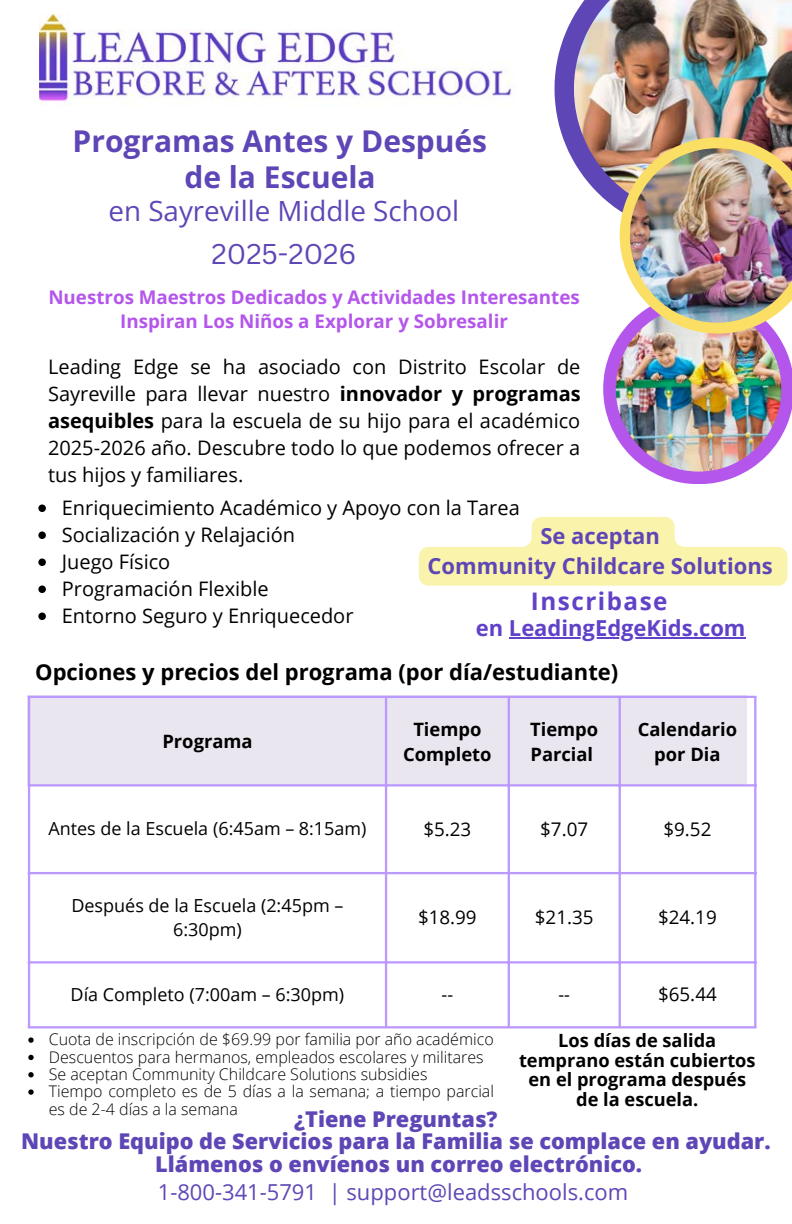
<style>
.page{position:relative;width:792px;height:1224px;background:#fff}
.page>*{position:absolute;margin:0;border:0;box-sizing:border-box;transform-origin:0 0}
.t1{font:700 30px/36px "Open Sans";color:#5f46b6;text-align:center}
.t2{font:27.8px "Open Sans";color:#5f46b6}
.t3{font:27.8px "Canva Sans";color:#5f46b6}
.t4{font:700 24.2px "Open Sans";letter-spacing:.065em;color:#6141c8}
.t5{font:700 22px "Open Sans";color:#000}
.t6{font:22px "Open Sans";color:#5f46b6}
.t7{font:700 22px/30px "Open Sans";color:#5f46b6;text-align:center}
.t8{font:700 22px "Open Sans";color:#6141c8}
.t9{font:800 21.8px/22.4px "Open Sans";color:#5f46b6;text-align:center}
.t10{font:20px/27px "Open Sans";color:#000;text-align:justify}
.t11{font:700 18.8px/24px "Open Sans";color:#b456ec;text-align:center}
.t12{font:18.8px "Open Sans";color:#000}
.t13{font:700 18.4px/25.6px "Open Sans";color:#000;text-align:center}
.t14{font:700 18.2px/19.6px "Open Sans";color:#000;text-align:center}
.t15{font:18px/24px "Open Sans";color:#000;text-align:center}
.t16{font:300 16px/17.4px "Open Sans";color:#000}
.s1{font-weight:700}
</style>
<div class="page">
<img style="left:40px;top:14px;width:471px;height:92px">
<svg style="left:38px;top:505px;width:8px;height:7px"></svg>
<svg style="left:38px;top:532px;width:8px;height:7px"></svg>
<svg style="left:38px;top:559px;width:8px;height:7px"></svg>
<svg style="left:38px;top:586px;width:8px;height:7px"></svg>
<svg style="left:38px;top:613px;width:8px;height:7px"></svg>
<div style="left:28px;top:696px;width:719px;height:89px;background:#eae6ef"></div>
<hr style="left:28px;top:698px;width:2px;height:328px;background:#b9f">
<hr style="left:385px;top:698px;width:2px;height:328px;background:#b9f">
<hr style="left:508px;top:698px;width:2px;height:328px;background:#b9f">
<hr style="left:619px;top:698px;width:2px;height:328px;background:#b9f">
<hr style="left:754px;top:698px;width:2px;height:328px;background:#b9f">
<hr style="left:28px;top:696px;width:728px;height:2px;background:#b9f">
<hr style="left:28px;top:784px;width:728px;height:3px;background:#b9f">
<hr style="left:28px;top:872px;width:728px;height:2px;background:#b9f">
<hr style="left:28px;top:961px;width:728px;height:3px;background:#b9f">
<hr style="left:28px;top:1026px;width:728px;height:2px;background:#b9f">
<svg style="left:28px;top:1037px;width:6px;height:6px"></svg>
<svg style="left:28px;top:1055px;width:6px;height:5px"></svg>
<svg style="left:28px;top:1072px;width:6px;height:5px"></svg>
<svg style="left:28px;top:1089px;width:6px;height:6px"></svg>
<svg style="left:555px;top:16px;width:19px;height:146px;fill:#5f46b6"></svg>
<img style="left:574px;top:0;width:218px;height:198px">
<img style="left:603px;top:137px;width:189px;height:347px">
<img style="left:630px;top:148px;width:162px;height:175px">
<hr style="left:509px;top:638px;width:237px;height:1px;background:#6141c8">
<svg style="left:419px;top:517px;width:368px;height:69px"></svg>
<p class="t1" style="left:73px;top:122px;width:416px">Programas Antes y Después de la Escuela</p>
<p class="t2" style="left:109px;top:191px;width:352px">en Sayreville Middle School</p>
<h4 class="t3" style="left:212px;top:234px;width:146px">2025-2026</h4>
<h6 class="t11" style="left:48px;top:285px;width:533px">Nuestros Maestros Dedicados y Actividades Interesantes<br>Inspiran Los Niños a Explorar y Sobresalir</h6>
<p class="t10" style="left:48px;top:352px;width:534px">Leading Edge se ha asociado con Distrito Escolar de Sayreville para llevar nuestro <span class="s1">innovador y programas asequibles</span> para la escuela de su hijo para el académico 2025-2026 año. Descubre todo lo que podemos ofrecer a</p>
<h1 class="t10" style="left:48px;top:460px;width:197px">tus hijos y familiares.</h1>
<p class="t10" style="left:62px;top:494px;width:459px">Enriquecimiento Académico y Apoyo con la Tarea</p>
<p class="t10" style="left:62px;top:521px;width:235px">Socialización y Relajación</p>
<h1 class="t10" style="left:62px;top:548px;width:110px">Juego Físico</h1>
<h6 class="t10" style="left:62px;top:575px;width:208px">Programación Flexible</h6>
<p class="t10" style="left:62px;top:602px;width:293px">Entorno Seguro y Enriquecedor</p>
<h3 class="t7" style="left:428px;top:520px;width:347px">Se aceptan<br>Community Childcare Solutions</h3>
<h5 class="t4" style="left:531px;top:585px;width:138px">Inscribase</h5>
<p class="t8" style="left:476px;top:613px;width:271px">en LeadingEdgeKids.com</p>
<p class="t5" style="left:35px;top:656px;width:585px">Opciones y precios del programa (por día/estudiante)</p>
<p class="t13" style="left:162px;top:728px;width:92px">Programa</p>
<p class="t13" style="left:403px;top:716px;width:90px">Tiempo<br>Completo</p>
<p class="t13" style="left:530px;top:716px;width:70px;text-align:left">Tiempo<br>Parcial</p>
<p class="t13" style="left:638px;top:716px;width:101px">Calendario por Dia</p>
<p class="t15" style="left:48px;top:816px;width:320px">Antes de la Escuela (6:45am – 8:15am)</p>
<h2 class="t12" style="left:423px;top:816px;width:49px">$5.23</h2>
<h2 class="t12" style="left:540px;top:816px;width:49px">$7.07</h2>
<h2 class="t12" style="left:664px;top:816px;width:49px">$9.52</h2>
<h2 class="t15" style="left:71px;top:893px;width:274px">Después de la Escuela (2:45pm –<br>6:30pm)</h2>
<p class="t12" style="left:418px;top:904px;width:60px">$18.99</p>
<p class="t12" style="left:535px;top:904px;width:60px">$21.35</p>
<p class="t12" style="left:658px;top:904px;width:60px">$24.19</p>
<p class="t15" style="left:71px;top:982px;width:275px">Día Completo (7:00am – 6:30pm)</p>
<p class="t15" style="left:442px;top:982px;width:13px">--</p>
<p class="t15" style="left:558px;top:982px;width:13px">--</p>
<p class="t12" style="left:658px;top:981px;width:60px">$65.44</p>
<p class="t16" style="left:49px;top:1031px;width:446px">Cuota de inscripción de $69.99 por familia por año académico</p>
<p class="t16" style="left:49px;top:1048px;width:436px">Descuentos para hermanos, empleados escolares y militares</p>
<p class="t16" style="left:49px;top:1065px;width:380px">Se aceptan Community Childcare Solutions subsidies</p>
<p class="t16" style="left:49px;top:1083px;width:447px">Tiempo completo es de 5 días a la semana; a tiempo parcial es de 2-4 días a la semana</p>
<p class="t14" style="left:519px;top:1030px;width:238px">Los días de salida temprano están cubiertos en el programa después de la escuela.</p>
<p class="t9" style="left:21px;top:1107px;width:751px">¿Tiene Preguntas?<br>Nuestro Equipo de Servicios para la Familia se complace en ayudar.<br>Llámenos o envíenos un correo electrónico.</p>
<p class="t6" style="left:158px;top:1176px;width:472px">1-800-341-5791 | support@leadsschools.com</p>
</div>
